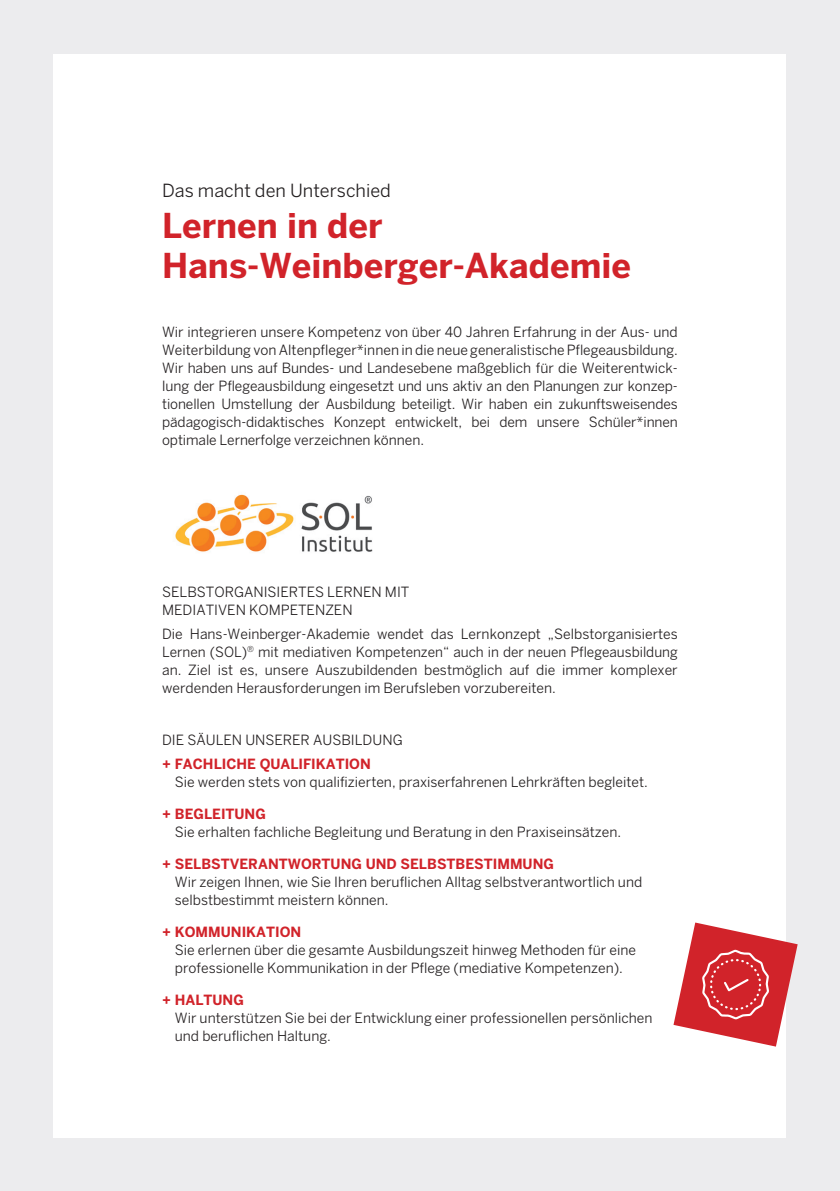
<style>
.page{position:relative;width:840px;height:1191px;background:#fff}
.page>*{position:absolute;margin:0;border:0;box-sizing:border-box;transform-origin:0 0}
.t1{font:700 34px/40.8px "Benton Sans";color:#d1232a}
.t2{font:18px "Benton Sans";color:#231f20}
.t3{font:14px/18px "Benton Sans";color:#231f20}
.t4{font:700 14px "Benton Sans";color:#d1232a}
</style>
<div class="page">
<div style="left:0;top:0;width:839px;height:1191px;background:#ececee"></div>
<div style="left:54px;top:54px;width:731px;height:1083px;background:#fff"></div>
<svg style="left:673px;top:922px;width:124px;height:124px"></svg>
<img style="left:175px;top:494px;width:198px;height:58px">
<p class="t2" style="left:162px;top:179px;width:230px">Das macht den Unterschied</p>
<h1 class="t1" style="left:162px;top:204px;width:470px">Lernen in der<br>Hans-Weinberger-Akademie</h1>
<p class="t3" style="left:162px;top:323px;width:517px;text-align:justify">Wir integrieren unsere Kompetenz von über 40 Jahren Erfahrung in der Aus- und Weiterbildung von Altenpfleger*innen in die neue generalistische Pflegeausbildung.<br>Wir haben uns auf Bundes- und Landesebene maßgeblich für die Weiterentwick&shy;lung der Pflegeausbildung eingesetzt und uns aktiv an den Planungen zur konzep&shy;tionellen Umstellung der Ausbildung beteiligt. Wir haben ein zukunftsweisendes pädagogisch-didaktisches Konzept entwickelt, bei dem unsere Schüler*innen optimale Lernerfolge verzeichnen können.</p>
<p class="t3" style="left:162px;top:583px;width:249px">SELBSTORGANISIERTES LERNEN MIT<br>MEDIATIVEN KOMPETENZEN</p>
<p class="t3" style="left:162px;top:624px;width:517px;text-align:justify">Die Hans-Weinberger-Akademie wendet das Lernkonzept „Selbstorganisiertes Lernen (SOL)<sup>®</sup> mit mediativen Kompetenzen“ auch in der neuen Pflegeausbildung an. Ziel ist es, unsere Auszubildenden bestmöglich auf die immer komplexer werdenden Herausforderungen im Berufsleben vorzubereiten.</p>
<p class="t3" style="left:162px;top:730px;width:242px">DIE SÄULEN UNSERER AUSBILDUNG</p>
<p class="t4" style="left:162px;top:755px;width:210px">+ FACHLICHE QUALIFIKATION</p>
<p class="t3" style="left:175px;top:772px;width:474px">Sie werden stets von qualifizierten, praxiserfahrenen Lehrkräften begleitet.</p>
<p class="t4" style="left:162px;top:805px;width:105px">+ BEGLEITUNG</p>
<p class="t3" style="left:175px;top:822px;width:447px">Sie erhalten fachliche Begleitung und Beratung in den Praxiseinsätzen.</p>
<p class="t4" style="left:162px;top:855px;width:393px">+ SELBSTVERANTWORTUNG UND SELBSTBESTIMMUNG</p>
<p class="t3" style="left:175px;top:872px;width:468px">Wir zeigen Ihnen, wie Sie Ihren beruflichen Alltag selbstverantwortlich und selbstbestimmt meistern können.</p>
<p class="t4" style="left:162px;top:923px;width:140px">+ KOMMUNIKATION</p>
<p class="t3" style="left:175px;top:941px;width:462px">Sie erlernen über die gesamte Ausbildungszeit hinweg Methoden für eine professionelle Kommunikation in der Pflege (mediative Kompetenzen).</p>
<p class="t4" style="left:162px;top:992px;width:83px">+ HALTUNG</p>
<p class="t3" style="left:175px;top:1009px;width:479px">Wir unterstützen Sie bei der Entwicklung einer professionellen persönlichen und beruflichen Haltung.</p>
</div>
